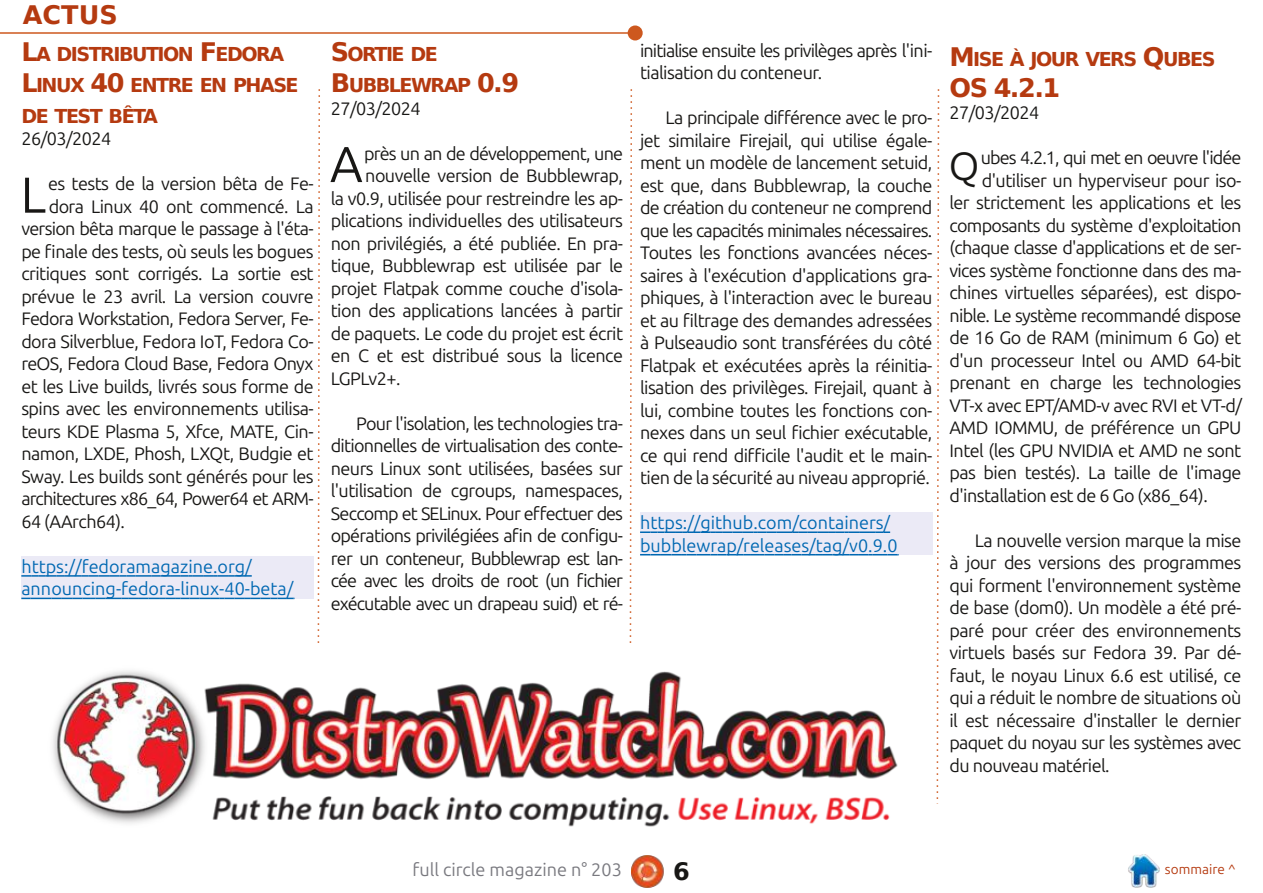
<style>
.page{position:relative;width:1263px;height:893px;background:#fff}
.page>*{position:absolute;margin:0;border:0;box-sizing:border-box;transform-origin:0 0}
.t1{font:50.4px "Ubuntu";color:#181715}
.t2{font:700 25.5px "DejaVu Sans";color:#b53a10}
.t3{font:700 24px "DejaVu Sans";color:#181715}
.t4{font:700 19.2px/30.6px "DejaVu Sans";letter-spacing:-.08em;color:#b53a10}
.t5{font:18px/22.5px "Ubuntu";letter-spacing:-.03em;color:#181715;text-align:justify}
.t6{font:18px/22.5px "Ubuntu";color:#0068b2}
.t7{font:18px "Ubuntu";letter-spacing:-.05em;color:#181715}
.t8{font:18px "Ubuntu";color:#79797f}
.t9{font:13.5px "Ubuntu";color:#b53a10}
.s1{font-size:25.5px}
.s2{font-size:39.45px}
</style>
<div class="page">
<img style="left:631px;top:855px;width:33px;height:33px">
<img style="left:1128px;top:855px;width:32px;height:32px">
<hr style="left:0;top:32px;width:635px;height:2px;background:#cd581e">
<div style="left:628px;top:25px;width:15px;height:15px;background:#cd581e;border-radius:50%"></div>
<svg style="left:629px;top:89px;width:4px;height:554px"></svg>
<svg style="left:317px;top:89px;width:3px;height:554px"></svg>
<svg style="left:936px;top:89px;width:4px;height:715px"></svg>
<div style="left:21px;top:556px;width:293px;height:43px;background:#ebeaf6"></div>
<div style="left:640px;top:512px;width:292px;height:43px;background:#ebeaf6"></div>
<svg style="left:21px;top:575px;width:231px;height:2px"></svg>
<svg style="left:21px;top:598px;width:273px;height:1px"></svg>
<svg style="left:640px;top:531px;width:250px;height:2px"></svg>
<svg style="left:640px;top:554px;width:259px;height:1px"></svg>
<img style="left:52px;top:670px;width:846px;height:157px">
<h2 class="t2" style="left:23px;top:1px;width:97px">ACTUS</h2>
<p class="t4" style="left:21px;top:40px;width:279px"><span class="s1">L</span>A DISTRIBUTION <span class="s1">F</span>EDORA<br><span class="s1">L</span>INUX <span class="s1">40</span> ENTRE EN PHASE<br>DE TEST BÊTA</p>
<p class="t5" style="left:21px;top:127px;width:91px">26/03/2024</p>
<h1 class="t1" style="left:21px;top:166px;width:27px">L</h1>
<p class="t5" style="left:48px;top:172px;width:267px">es tests de la version bêta de Fe-</p>
<p class="t5" style="left:49px;top:195px;width:266px">dora Linux 40 ont commencé. La</p>
<p class="t5" style="left:21px;top:217px;width:294px">version bêta marque le passage à l'éta-</p>
<p class="t5" style="left:21px;top:240px;width:294px">pe finale des tests, où seuls les bogues</p>
<p class="t5" style="left:21px;top:262px;width:294px">critiques sont corrigés. La sortie est</p>
<p class="t5" style="left:21px;top:285px;width:294px">prévue le 23 avril. La version couvre</p>
<p class="t5" style="left:21px;top:307px;width:294px">Fedora Workstation, Fedora Server, Fe-</p>
<p class="t5" style="left:21px;top:330px;width:294px">dora Silverblue, Fedora IoT, Fedora Co-</p>
<p class="t5" style="left:21px;top:352px;width:294px">reOS, Fedora Cloud Base, Fedora Onyx</p>
<p class="t5" style="left:21px;top:375px;width:294px">et les Live builds, livrés sous forme de</p>
<p class="t5" style="left:21px;top:397px;width:294px">spins avec les environnements utilisa-</p>
<p class="t5" style="left:21px;top:420px;width:294px">teurs KDE Plasma 5, Xfce, MATE, Cin-</p>
<p class="t5" style="left:21px;top:442px;width:294px">namon, LXDE, Phosh, LXQt, Budgie et</p>
<p class="t5" style="left:21px;top:465px;width:294px">Sway. Les builds sont générés pour les</p>
<p class="t7" style="left:21px;top:488px;width:294px">architectures x86_64, Power64 et ARM-</p>
<p class="t5" style="left:21px;top:510px;width:105px">64 (AArch64).</p>
<p class="t6" style="left:21px;top:555px;width:274px">https://fedoramagazine.org/ announcing-fedora-linux-40-beta/</p>
<p class="t4" style="left:331px;top:39px;width:190px"><span class="s1">S</span>ORTIE DE<br><span class="s1">B</span>UBBLEWRAP <span class="s1">0.9</span></p>
<p class="t5" style="left:331px;top:97px;width:91px">27/03/2024</p>
<h1 class="t1" style="left:330px;top:135px;width:34px">A</h1>
<p class="t7" style="left:364px;top:143px;width:260px">près un an de développement, une</p>
<p class="t5" style="left:365px;top:164px;width:259px">nouvelle version de Bubblewrap,</p>
<p class="t5" style="left:331px;top:187px;width:294px">la v0.9, utilisée pour restreindre les ap-</p>
<p class="t5" style="left:331px;top:209px;width:294px">plications individuelles des utilisateurs</p>
<p class="t5" style="left:331px;top:232px;width:294px">non privilégiés, a été publiée. En pra-</p>
<p class="t5" style="left:331px;top:254px;width:294px">tique, Bubblewrap est utilisée par le</p>
<p class="t5" style="left:331px;top:277px;width:294px">projet Flatpak comme couche d'isola-</p>
<p class="t5" style="left:331px;top:299px;width:294px">tion des applications lancées à partir</p>
<p class="t5" style="left:331px;top:322px;width:294px">de paquets. Le code du projet est écrit</p>
<p class="t5" style="left:331px;top:344px;width:294px">en C et est distribué sous la licence</p>
<p class="t5" style="left:331px;top:367px;width:71px">LGPLv2+.</p>
<p class="t5" style="left:331px;top:412px;width:294px;text-indent:26px">Pour l'isolation, les technologies tra&shy;ditionnelles de virtualisation des conte&shy;neurs Linux sont utilisées, basées sur l'utilisation de cgroups, namespaces, Seccomp et SELinux. Pour effectuer des opérations privilégiées afin de configu&shy;rer un conteneur, Bubblewrap est lan&shy;cée avec les droits de root (un fichier exécutable avec un drapeau suid) et ré-</p>
<p class="t5" style="left:640px;top:39px;width:294px">initialise ensuite les privilèges après l'ini&shy;tialisation du conteneur.</p>
<p class="t5" style="left:640px;top:106px;width:294px;text-indent:26px">La principale différence avec le pro&shy;jet similaire Firejail, qui utilise égale&shy;ment un modèle de lancement setuid, est que, dans Bubblewrap, la couche de création du conteneur ne comprend que les capacités minimales nécessaires.<br>Toutes les fonctions avancées néces&shy;saires à l'exécution d'applications gra&shy;phiques, à l'interaction avec le bureau et au filtrage des demandes adressées à Pulseaudio sont transférées du côté Flatpak et exécutées après la réinitia&shy;lisation des privilèges. Firejail, quant à lui, combine toutes les fonctions con&shy;nexes dans un seul fichier exécutable, ce qui rend difficile l'audit et le main&shy;tien de la sécurité au niveau approprié.</p>
<p class="t6" style="left:640px;top:511px;width:259px">https://github.com/containers/ bubblewrap/releases/tag/v0.9.0</p>
<p class="t4" style="left:949px;top:44px;width:268px"><span class="s1">M</span>ISE À JOUR VERS <span class="s1">Q</span>UBES</p>
<h2 class="t2" style="left:949px;top:73px;width:112px">OS 4.2.1</h2>
<p class="t5" style="left:949px;top:101px;width:91px">27/03/2024</p>
<p class="t7" style="left:949px;top:148px;width:294px"><span class="s2">Q</span>ubes 4.2.1, qui met en oeuvre l'idée</p>
<p class="t5" style="left:982px;top:169px;width:261px">d'utiliser un hyperviseur pour iso-</p>
<p class="t5" style="left:949px;top:191px;width:293px">ler strictement les applications et les</p>
<p class="t5" style="left:949px;top:214px;width:293px">composants du système d'exploitation</p>
<p class="t5" style="left:949px;top:236px;width:293px">(chaque classe d'applications et de ser-</p>
<p class="t5" style="left:949px;top:259px;width:293px">vices système fonctionne dans des ma-</p>
<p class="t5" style="left:949px;top:281px;width:293px">chines virtuelles séparées), est dispo-</p>
<p class="t5" style="left:949px;top:304px;width:293px">nible. Le système recommandé dispose</p>
<p class="t5" style="left:949px;top:326px;width:293px">de 16 Go de RAM (minimum 6 Go) et</p>
<p class="t5" style="left:949px;top:349px;width:293px">d'un processeur Intel ou AMD 64-bit</p>
<p class="t5" style="left:949px;top:371px;width:293px">prenant en charge les technologies</p>
<p class="t5" style="left:949px;top:394px;width:294px">VT-x avec EPT/AMD-v avec RVI et VT-d/</p>
<p class="t5" style="left:949px;top:416px;width:293px">AMD IOMMU, de préférence un GPU</p>
<p class="t5" style="left:949px;top:439px;width:293px">Intel (les GPU NVIDIA et AMD ne sont</p>
<p class="t5" style="left:949px;top:461px;width:293px">pas bien testés). La taille de l'image</p>
<p class="t5" style="left:949px;top:484px;width:260px">d'installation est de 6 Go (x86_64).</p>
<p class="t5" style="left:949px;top:529px;width:293px;text-indent:26px">La nouvelle version marque la mise à jour des versions des programmes qui forment l'environnement système de base (dom0). Un modèle a été pré&shy;paré pour créer des environnements virtuels basés sur Fedora 39. Par dé&shy;faut, le noyau Linux 6.6 est utilisé, ce qui a réduit le nombre de situations où il est nécessaire d'installer le dernier paquet du noyau sur les systèmes avec du nouveau matériel.</p>
<p class="t8" style="left:412px;top:859px;width:211px">full circle magazine n° 203</p>
<h3 class="t3" style="left:673px;top:858px;width:18px">6</h3>
<p class="t9" style="left:1165px;top:862px;width:72px">sommaire ^</p>
</div>
